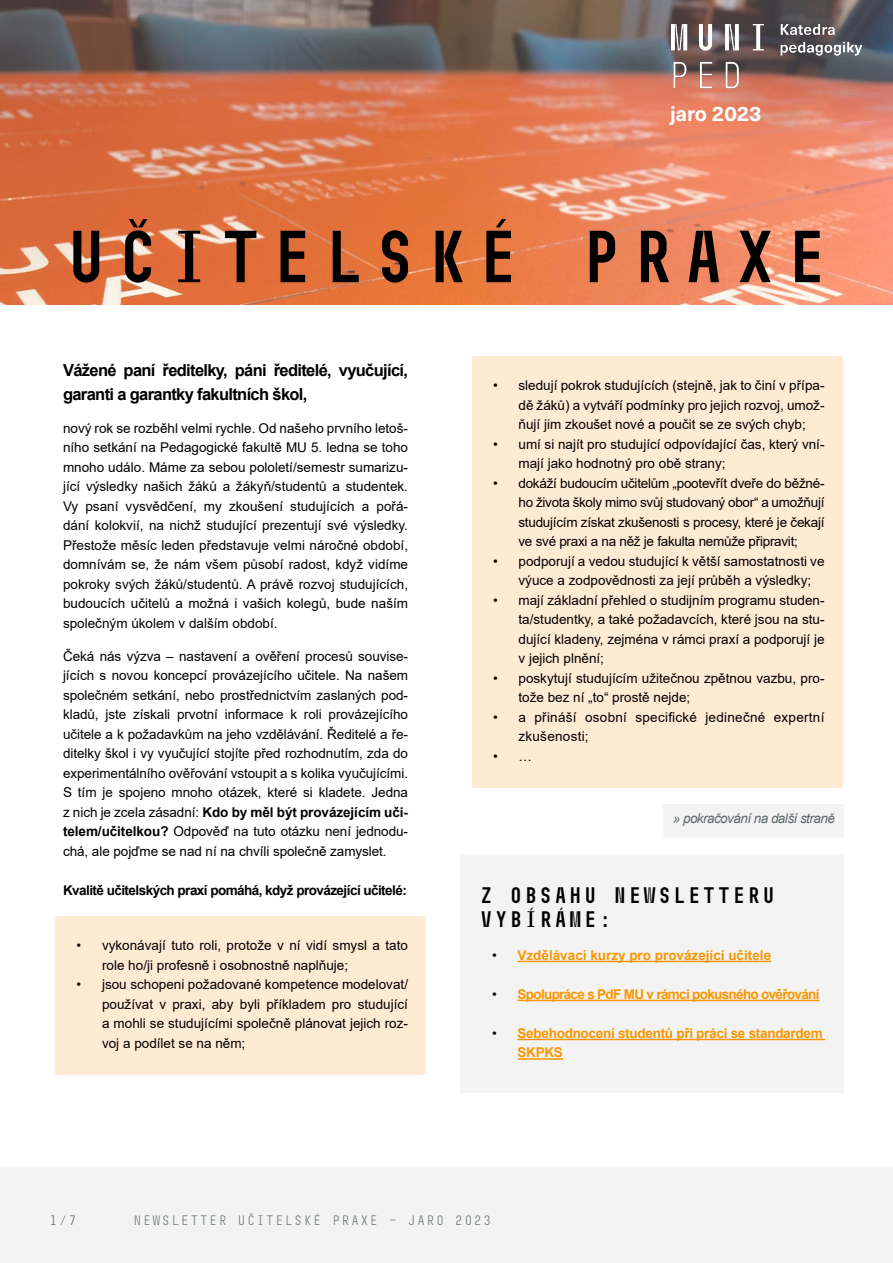
<style>
.page{position:relative;width:893px;height:1263px;background:#fff}
.page>*{position:absolute;margin:0;border:0;box-sizing:border-box;transform-origin:0 0}
.t1{font:700 73.5px "Muni";color:#000}
.t2{font:700 22.5px/24px "Muni";letter-spacing:-.04em;color:#000}
.t3{font:700 20.7px "Neue Haas Unica Pro";color:#fff}
.t4{font:700 16.5px/24px "Arial";letter-spacing:-.04em;color:#000}
.t5{font:13.65px "Muni";color:#5e6b6b}
.t6{font:13.65px "Muni";color:#4d5f5f}
.t7{font:13.5px/19.5px "Arial";color:#000;text-align:justify}
.t8{font:700 13.5px "Arial";letter-spacing:-.04em;color:#000}
.t9{font:13.5px/19.5px "Arial";letter-spacing:.02em;color:#000}
.t10{font:700 13.5px/19.5px "Arial";letter-spacing:-.02em;color:#f99600}
.t11{font:700 13.5px "Arial";letter-spacing:-.05em;color:#f99600}
.t12{font:700 13.5px "Arial";color:#f99600}
.t13{font:italic 13.5px "Arial";letter-spacing:-.04em;color:#5e6b6b}
.s1{font-weight:700}
.s2{font-weight:400;color:#000}
</style>
<div class="page">
<div style="left:0;top:1167px;width:893px;height:96px;background:#f3f3f3"></div>
<img style="left:0;top:0;width:893px;height:304px">
<div style="left:56px;top:916px;width:370px;height:80px;background:#ffead3"></div>
<div style="left:56px;top:955px;width:370px;height:119px;background:#ffead3"></div>
<img style="left:655px;top:8px;width:223px;height:96px">
<div style="left:460px;top:855px;width:384px;height:238px;background:#f3f3f3"></div>
<hr style="left:518px;top:961px;width:253px;height:1px;background:#f99600">
<hr style="left:518px;top:1000px;width:302px;height:1px;background:#f99600">
<hr style="left:518px;top:1039px;width:307px;height:1px;background:#f99600">
<hr style="left:518px;top:1058px;width:45px;height:2px;background:#f99600">
<div style="left:472px;top:356px;width:370px;height:100px;background:#ffead3"></div>
<div style="left:472px;top:454px;width:370px;height:119px;background:#ffead3"></div>
<div style="left:472px;top:571px;width:370px;height:119px;background:#ffead3"></div>
<div style="left:472px;top:688px;width:370px;height:80px;background:#ffead3"></div>
<div style="left:472px;top:727px;width:370px;height:61px;background:#ffead3"></div>
<div style="left:663px;top:804px;width:181px;height:33px;background:#f3f3f3"></div>
<h3 class="t3" style="left:670px;top:101px;width:93px">jaro 2023</h3>
<h1 class="t1" style="left:61px;top:217px;width:773px">UČITELSKÉ PRAXE</h1>
<p class="t4" style="left:63px;top:358px;width:347px">Vážené paní ředitelky, páni ředitelé, vyučující, garanti a garantky fakultních škol,</p>
<p class="t7" style="left:63px;top:418px;width:347px">nový rok se rozběhl velmi rychle. Od našeho prvního letoš&shy;ního setkání na Pedagogické fakultě MU 5. ledna se toho mnoho událo. Máme za sebou pololetí/semestr sumarizu&shy;jící výsledky našich žáků a žákyň/studentů a studentek.<br>Vy psaní vysvědčení, my zkoušení studujících a pořá&shy;dání kolokvií, na nichž studující prezentují své výsledky.<br>Přestože měsíc leden představuje velmi náročné období, domnívám se, že nám všem působí radost, když vidíme pokroky svých žáků/studentů. A právě rozvoj studujících, budoucích učitelů a možná i vašich kolegů, bude naším společným úkolem v dalším období.</p>
<p class="t7" style="left:63px;top:646px;width:347px">Čeká nás výzva – nastavení a ověření procesů souvise&shy;jících s novou koncepcí provázejícího učitele. Na našem společném setkání, nebo prostřednictvím zaslaných pod&shy;kladů, jste získali prvotní informace k roli provázejícího učitele a k požadavkům na jeho vzdělávání. Ředitelé a ře&shy;ditelky škol i vy vyučující stojíte před rozhodnutím, zda do experimentálního ověřování vstoupit a s kolika vyučujícími.<br>S tím je spojeno mnoho otázek, které si kladete. Jedna z nich je zcela zásadní: <span class="s1">Kdo by měl být provázejícím uči&shy;telem/učitelkou?</span> Odpověď na tuto otázku není jednodu&shy;chá, ale pojďme se nad ní na chvíli společně zamyslet.</p>
<p class="t8" style="left:63px;top:880px;width:345px">Kvalitě učitelských praxí pomáhá, když provázející učitelé:</p>
<p class="t7" style="left:102px;top:935px;width:308px;text-indent:-26px">• vykonávají tuto roli, protože v ní vidí smysl a tato role ho/ji profesně i osobnostně naplňuje;</p>
<p class="t7" style="left:102px;top:974px;width:307px;text-indent:-26px">• jsou schopeni požadované kompetence modelovat/ používat v praxi, aby byli příkladem pro studující a mohli se studujícími společně plánovat jejich roz&shy;voj a podílet se na něm;</p>
<p class="t7" style="left:518px;top:376px;width:307px;text-indent:-26px">• sledují pokrok studujících (stejně, jak to činí v přípa&shy;dě žáků) a vytváří podmínky pro jejich rozvoj, umož&shy;ňují jim zkoušet nové a poučit se ze svých chyb;</p>
<p class="t7" style="left:518px;top:434px;width:308px;text-indent:-26px">• umí si najít pro studující odpovídající čas, který vní&shy;mají jako hodnotný pro obě strany;</p>
<p class="t7" style="left:518px;top:473px;width:307px;text-indent:-26px">• dokáží budoucím učitelům „pootevřít dveře do běžné&shy;ho života školy mimo svůj studovaný obor“ a umožňují studujícím získat zkušenosti s procesy, které je čekají ve své praxi a na něž je fakulta nemůže připravit;</p>
<p class="t7" style="left:518px;top:551px;width:308px;text-indent:-26px">• podporují a vedou studující k větší samostatnosti ve výuce a zodpovědnosti za její průběh a výsledky;</p>
<p class="t7" style="left:518px;top:590px;width:308px;text-indent:-26px">• mají základní přehled o studijním programu studen&shy;ta/studentky, a také požadavcích, které jsou na stu&shy;dující kladeny, zejména v rámci praxí a podporují je v jejich plnění;</p>
<p class="t7" style="left:518px;top:668px;width:307px;text-indent:-26px">• poskytují studujícím užitečnou zpětnou vazbu, pro&shy;tože bez ní „to“ prostě nejde;</p>
<p class="t9" style="left:518px;top:707px;width:307px;text-indent:-26px">• a přináší osobní specifické jedinečné expertní zkušenosti;</p>
<p class="t7" style="left:493px;top:746px;width:41px">• …</p>
<p class="t13" style="left:673px;top:809px;width:163px">» pokračování na další straně</p>
<h2 class="t2" style="left:479px;top:883px;width:299px">Z OBSAHU NEWSLETTERU<br>VYBÍRÁME:</h2>
<p class="t12" style="left:492px;top:946px;width:281px"><span class="s2">•</span> Vzdělávací kurzy pro provázející učitele</p>
<p class="t11" style="left:492px;top:985px;width:329px"><span class="s2">•</span> Spolupráce s PdF MU v rámci pokusného ověřování</p>
<p class="t10" style="left:518px;top:1024px;width:307px;text-indent:-26px"><span class="s2">•</span> Sebehodnocení studentů při práci se standardem<br>SKPKS</p>
<p class="t6" style="left:49px;top:1213px;width:30px">1/7</p>
<p class="t5" style="left:133px;top:1213px;width:361px">NEWSLETTER UČITELSKÉ PRAXE – JARO 2023</p>
</div>
